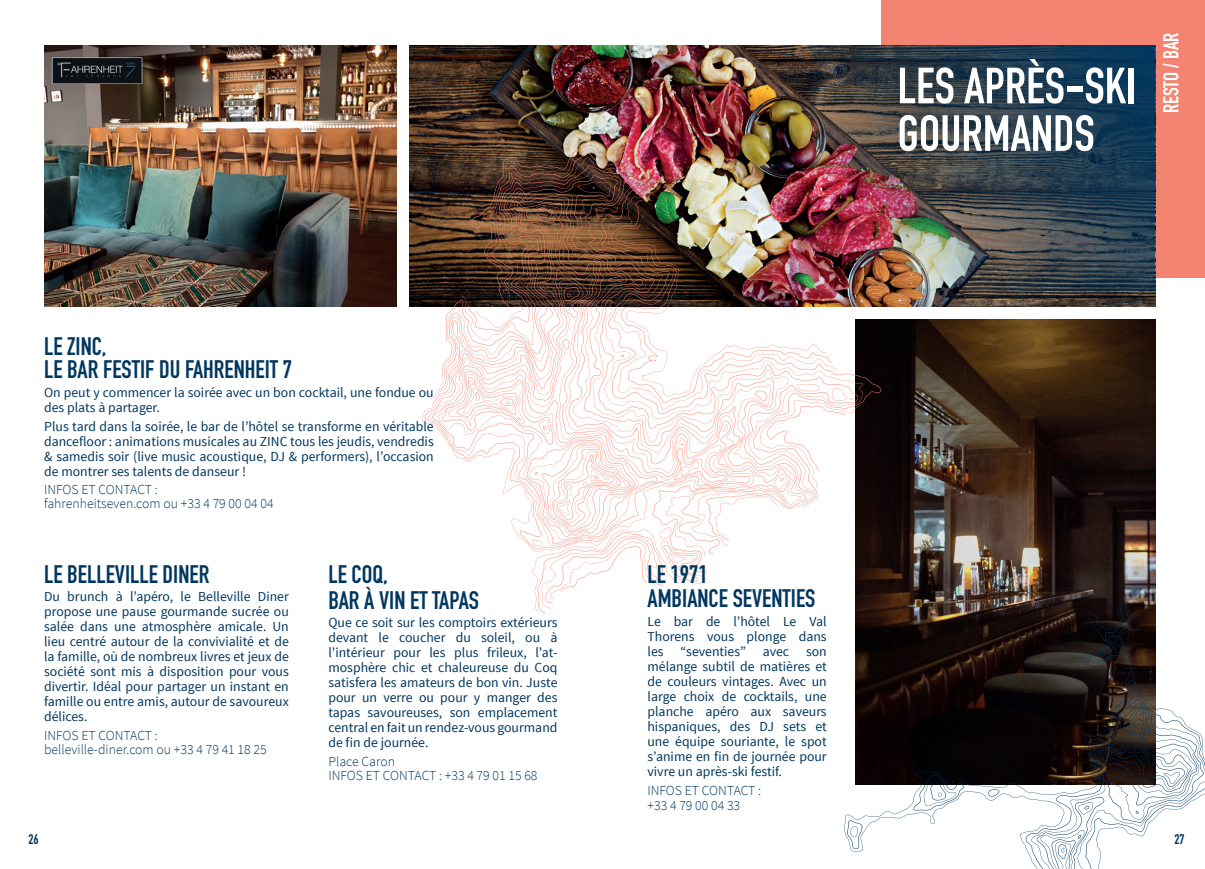
<style>
.page{position:relative;width:1205px;height:869px;background:#fff}
.page>*{position:absolute;margin:0;border:0;box-sizing:border-box;transform-origin:0 0}
.t1{font:700 50px/47.5px "DIN Condensed";color:#fff}
.t2{font:700 25px/23.5px "DIN Condensed";color:#003760}
.t3{font:700 21.25px "DIN Condensed";color:#fff}
.t4{font:13.75px/15px "Source Sans Pro";color:#003760;text-align:justify}
.t5{font:300 13.75px/13.8px "Source Sans Pro";color:#003760}
.t6{font:700 13.75px "DIN Condensed";color:#003760}
</style>
<div class="page">
<div style="left:881px;top:0;width:324px;height:278px;background:#f48472"></div>
<img style="left:863px;top:319px;width:292px;height:275px">
<img style="left:44px;top:45px;width:352px;height:261px">
<img style="left:409px;top:45px;width:746px;height:261px">
<img style="left:810px;top:45px;width:345px;height:246px">
<img style="left:844px;top:594px;width:312px;height:244px">
<svg style="left:847px;top:603px;width:309px;height:243px;background:#372a26"></svg>
<svg style="left:850px;top:635px;width:355px;height:217px"></svg>
<svg style="left:930px;top:703px;width:273px;height:149px"></svg>
<svg style="left:938px;top:706px;width:261px;height:162px"></svg>
<svg style="left:1051px;top:708px;width:146px;height:160px"></svg>
<img style="left:468px;top:150px;width:413px;height:441px">
<img style="left:442px;top:157px;width:416px;height:446px">
<img style="left:440px;top:170px;width:412px;height:440px">
<img style="left:438px;top:175px;width:368px;height:438px">
<svg style="left:434px;top:181px;width:367px;height:430px"></svg>
<img style="left:432px;top:187px;width:358px;height:386px">
<svg style="left:422px;top:199px;width:365px;height:384px"></svg>
<svg style="left:425px;top:202px;width:359px;height:379px"></svg>
<svg style="left:428px;top:205px;width:307px;height:358px"></svg>
<svg style="left:432px;top:207px;width:295px;height:337px"></svg>
<img style="left:437px;top:210px;width:262px;height:329px">
<svg style="left:443px;top:287px;width:192px;height:250px"></svg>
<svg style="left:449px;top:293px;width:183px;height:240px"></svg>
<svg style="left:457px;top:223px;width:370px;height:308px"></svg>
<h2 class="t2" style="left:44px;top:334px;width:249px">LE ZINC,<br>LE BAR FESTIF DU FAHRENHEIT 7</h2>
<p class="t4" style="left:44px;top:385px;width:391px">On peut y commencer la soirée avec un bon cocktail, une fondue ou des plats à partager.</p>
<p class="t4" style="left:44px;top:418px;width:391px">Plus tard dans la soirée, le bar de l’hôtel se transforme en véritable dancefloor : animations musicales au ZINC tous les jeudis, vendredis &amp; samedis soir (live music acoustique, DJ &amp; performers), l’occasion de montrer ses talents de danseur !</p>
<p class="t5" style="left:44px;top:482px;width:231px">INFOS ET CONTACT : fahrenheitseven.com ou +33 4 79 00 04 04</p>
<h2 class="t2" style="left:44px;top:561px;width:167px">LE BELLEVILLE DINER</h2>
<p class="t4" style="left:44px;top:589px;width:246px">Du brunch à l’apéro, le Belleville Diner propose une pause gourmande sucrée ou salée dans une atmosphère amicale. Un lieu centré autour de la convivialité et de la famille, où de nombreux livres et jeux de société sont mis à disposition pour vous divertir. Idéal pour partager un instant en famille ou entre amis, autour de savoureux délices.</p>
<p class="t5" style="left:44px;top:728px;width:224px">INFOS ET CONTACT : belleville-diner.com ou +33 4 79 41 18 25</p>
<h2 class="t2" style="left:328px;top:560px;width:152px;line-height:26px">LE COQ,<br>BAR À VIN ET TAPAS</h2>
<p class="t4" style="left:328px;top:615px;width:231px">Que ce soit sur les comptoirs extérieurs devant le coucher du soleil, ou à l’intérieur pour les plus frileux, l’at&shy;mosphère chic et chaleureuse du Coq satisfera les amateurs de bon vin. Juste pour un verre ou pour y manger des tapas savoureuses, son emplacement central en fait un rendez-vous gourmand de fin de journée.</p>
<p class="t5" style="left:328px;top:754px;width:211px">Place Caron<br>INFOS ET CONTACT : +33 4 79 01 15 68</p>
<h1 class="t1" style="left:897px;top:62px;width:240px">LES APRÈS-SKI<br>GOURMANDS</h1>
<h3 class="t3" style="left:1157px;top:113px;width:82px;rotate:-90deg">RESTO / BAR</h3>
<h2 class="t2" style="left:647px;top:561px;width:169px;line-height:24.8px">LE 1971<br>AMBIANCE SEVENTIES</h2>
<p class="t4" style="left:647px;top:614px;width:181px">Le bar de l’hôtel Le Val Thorens vous plonge dans les “seventies” avec son mélange subtil de matières et de couleurs vintages. Avec un large choix de cocktails, une planche apéro aux saveurs hispaniques, des DJ sets et une équipe souriante, le spot s’anime en fin de journée pour vivre un après-ski festif.</p>
<p class="t5" style="left:647px;top:782px;width:115px;line-height:15px">INFOS ET CONTACT : +33 4 79 00 04 33</p>
<p class="t6" style="left:28px;top:829px;width:12px">26</p>
<p class="t6" style="left:1174px;top:829px;width:12px">27</p>
</div>
